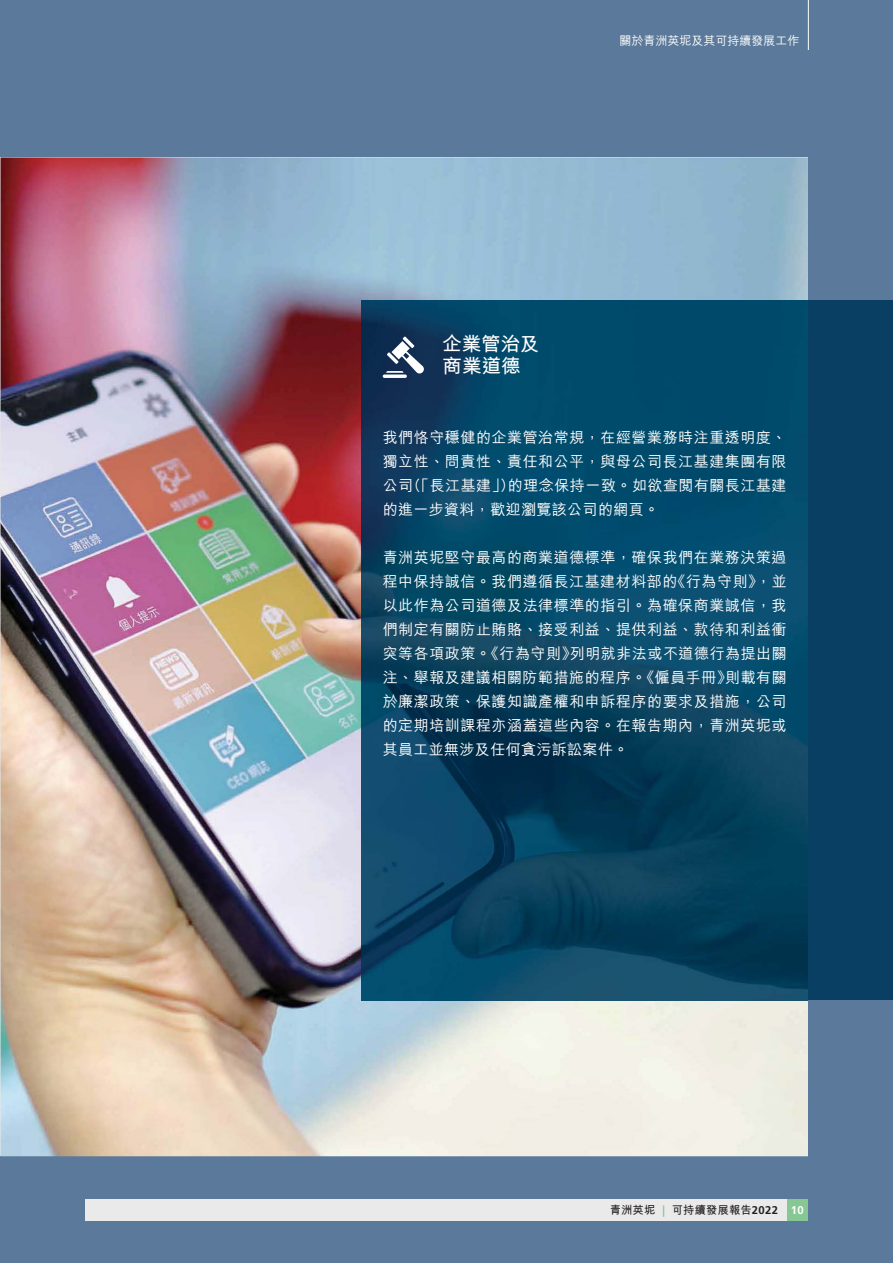
<style>
.page{position:relative;width:893px;height:1263px;background:#fff}
.page>*{position:absolute;margin:0;border:0;box-sizing:border-box;transform-origin:0 0}
.t1{font:19.5px/22.5px "M Hei HK Bold E Ten B5 H";letter-spacing:.005em;color:#fff}
.t2{font:15px/24px "M Hei HK Medium E Ten B5 H";letter-spacing:.035em;color:#fff;text-align:justify}
.t3{font:12px "M Hei HK Medium E Ten B5 H";color:#fff}
.t4{font:11.25px "M Hei HK Bold E Ten B5 H";letter-spacing:.015em;color:#231f20}
.s1{font-family:"Frutiger LT Std";font-weight:700;color:#86c294}
.s2{font-family:"Frutiger LT Std";font-weight:700}
.s3{font-family:"Frutiger LT Std";font-weight:700;color:#fff}
</style>
<div class="page">
<div style="left:1px;top:0;width:891px;height:1263px;background:#5b799a"></div>
<hr style="left:808px;top:0;width:1px;height:50px;background:#fff">
<img style="left:1px;top:158px;width:807px;height:998px">
<div style="left:808px;top:300px;width:84px;height:700px;background:#083f62"></div>
<img style="left:361px;top:300px;width:447px;height:700px">
<svg style="left:383px;top:374px;width:24px;height:4px"></svg>
<svg style="left:386px;top:336px;width:38px;height:38px"></svg>
<div style="left:786px;top:1199px;width:22px;height:22px;background:#86c794"></div>
<div style="left:85px;top:1199px;width:701px;height:22px;background:#eaeaea"></div>
<p class="t3" style="left:619px;top:36px;width:181px">關於青洲英坭及其可持續發展工作</p>
<h1 class="t1" style="left:442px;top:335px;width:99px">企業管治及商業道德</h1>
<p class="t2" style="left:383px;top:428px;width:405px">我們恪守穩健的企業管治常規，在經營業務時注重透明度、獨立性、問責性、責任和公平，與母公司長江基建集團有限公司（「長江基建」）的理念保持一致。如欲查閱有關長江基建的進一步資料，歡迎瀏覽該公司的網頁。</p>
<p class="t2" style="left:383px;top:548px;width:405px">青洲英坭堅守最高的商業道德標準，確保我們在業務決策過程中保持誠信。我們遵循長江基建材料部的《行為守則》，並以此作為公司道德及法律標準的指引。為確保商業誠信，我們制定有關防止賄賂、接受利益、提供利益、款待和利益衝突等各項政策。《行為守則》列明就非法或不道德行為提出關注、舉報及建議相關防範措施的程序。《僱員手冊》則載有關於廉潔政策、保護知識產權和申訴程序的要求及措施，公司的定期培訓課程亦涵蓋這些內容。在報告期內，青洲英坭或其員工並無涉及任何貪污訴訟案件。</p>
<p class="t4" style="left:609px;top:1206px;width:195px">青洲英坭 <span class="s1">|</span> 可持續發展報告<span class="s2">2022</span> <span class="s3">10</span></p>
</div>
